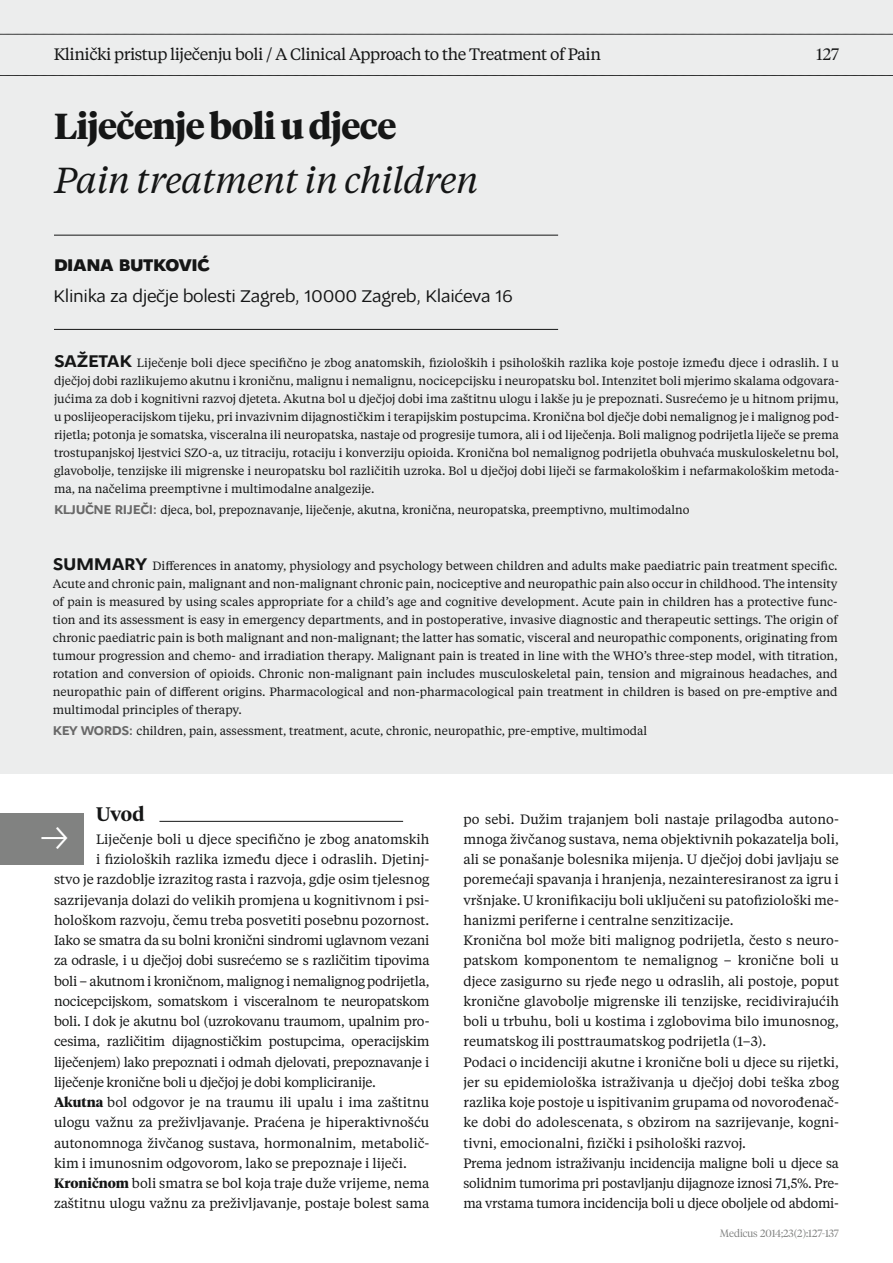
<style>
.page{position:relative;width:893px;height:1263px;background:#fff}
.page>*{position:absolute;margin:0;border:0;box-sizing:border-box;transform-origin:0 0}
.t1{font:italic 36px "Tiempos Headline";letter-spacing:-.02em;color:#151616}
.t2{font:700 36px "Tiempos Headline";letter-spacing:-.02em;color:#151616}
.t3{font:600 19.5px "Tiempos Headline";color:#151616}
.t4{font:18px "Osnova Pro";letter-spacing:-.02em;color:#151616}
.t5{font:800 18px "Osnova Pro";letter-spacing:-.02em;color:#151616}
.t6{font:16.5px "Tiempos Headline";letter-spacing:-.03em;color:#151616}
.t7{font:300 16.5px "Tiempos Headline";color:#151616}
.t8{font:13.5px/20.2px "Tiempos Headline";color:#151616}
.t9{font:13.5px "Tiempos Headline";letter-spacing:-.02em;color:#151616}
.t10{font:12px/18px "Tiempos Headline";color:#151616;text-align:justify}
.t11{font:300 10.5px "Tiempos Headline";color:#818281}
.s1{font-family:"Osnova Pro";font-weight:700;font-size:18px}
.s2{font-family:"Osnova Pro";font-weight:700;font-size:13.5px;color:#686868}
.s3{font-weight:700}
</style>
<div class="page">
<div style="left:0;top:0;width:893px;height:774px;background:#eceded"></div>
<hr style="left:54px;top:235px;width:504px;height:1px;background:#151616">
<hr style="left:54px;top:329px;width:504px;height:1px;background:#151616">
<div style="left:0;top:814px;width:83px;height:51px;background:#818281"></div>
<svg style="left:0;top:75px;width:893px;height:1px"></svg>
<svg style="left:0;top:34px;width:893px;height:1px"></svg>
<hr style="left:159px;top:821px;width:244px;height:1px;background:#151616">
<h3 class="t6" style="left:54px;top:43px;width:549px">Klinički pristup liječenju boli / A Clinical Approach to the Treatment of Pain</h3>
<h3 class="t7" style="left:817px;top:43px;width:24px">127</h3>
<h1 class="t2" style="left:54px;top:101px;width:344px">Liječenje boli u djece</h1>
<h1 class="t1" style="left:54px;top:156px;width:426px">Pain treatment in children</h1>
<h3 class="t5" style="left:54px;top:254px;width:157px">DIANA BUTKOVIĆ</h3>
<h3 class="t4" style="left:53px;top:285px;width:461px">Klinika za dječje bolesti Zagreb, 10000 Zagreb, Klaićeva 16</h3>
<p class="t10" style="left:54px;top:354px;width:786px"><span class="s1">SAŽETAK</span> Liječenje boli djece specifično je zbog anatomskih, fizioloških i psiholoških razlika koje postoje između djece i odraslih. I u dječjoj dobi razlikujemo akutnu i kroničnu, malignu i nemalignu, nocicepcijsku i neuropatsku bol. Intenzitet boli mjerimo skalama odgovara&shy;jućima za dob i kognitivni razvoj djeteta. Akutna bol u dječjoj dobi ima zaštitnu ulogu i lakše ju je prepoznati. Susrećemo je u hitnom prijmu, u poslijeoperacijskom tijeku, pri invazivnim dijagnostičkim i terapijskim postupcima. Kronična bol dječje dobi nemalignog je i malignog pod&shy;rijetla; potonja je somatska, visceralna ili neuropatska, nastaje od progresije tumora, ali i od liječenja. Boli malignog podrijetla liječe se prema trostupanjskoj ljestvici SZO-a, uz titraciju, rotaciju i konverziju opioida. Kronična bol nemalignog podrijetla obuhvaća muskuloskeletnu bol, glavobolje, tenzijske ili migrenske i neuropatsku bol različitih uzroka. Bol u dječjoj dobi liječi se farmakološkim i nefarmakološkim metoda&shy;ma, na načelima preemptivne i multimodalne analgezije.</p>
<p class="t10" style="left:54px;top:501px;width:637px"><span class="s2">KLJUČNE RIJEČI:</span> djeca, bol, prepoznavanje, liječenje, akutna, kronična, neuropatska, preemptivno, multimodalno</p>
<p class="t10" style="left:53px;top:556px;width:786px"><span class="s1">SUMMARY</span> Differences in anatomy, physiology and psychology between children and adults make paediatric pain treatment specific.<br>Acute and chronic pain, malignant and non-malignant chronic pain, nociceptive and neuropathic pain also occur in childhood. The intensity of pain is measured by using scales appropriate for a child’s age and cognitive development. Acute pain in children has a protective func&shy;tion and its assessment is easy in emergency departments, and in postoperative, invasive diagnostic and therapeutic settings. The origin of chronic paediatric pain is both malignant and non-malignant; the latter has somatic, visceral and neuropathic components, originating from tumour progression and chemo- and irradiation therapy. Malignant pain is treated in line with the WHO’s three-step model, with titration, rotation and conversion of opioids. Chronic non-malignant pain includes musculoskeletal pain, tension and migrainous headaches, and neuropathic pain of different origins. Pharmacological and non-pharmacological pain treatment in children is based on pre-emptive and multimodal principles of therapy.</p>
<p class="t10" style="left:53px;top:721px;width:596px"><span class="s2">KEY WORDS:</span> children, pain, assessment, treatment, acute, chronic, neuropathic, pre-emptive, multimodal</p>
<h2 class="t3" style="left:96px;top:800px;width:50px">Uvod</h2>
<p class="t8" style="left:96px;top:828px;width:335px">Liječenje boli u djece specifično je zbog anatomskih</p>
<p class="t8" style="left:96px;top:849px;width:335px">i fizioloških razlika između djece i odraslih. Djetinj-</p>
<p class="t8" style="left:54px;top:869px;width:377px">stvo je razdoblje izrazitog rasta i razvoja, gdje osim tjelesnog</p>
<p class="t8" style="left:54px;top:889px;width:377px">sazrijevanja dolazi do velikih promjena u kognitivnom i psi-</p>
<p class="t8" style="left:54px;top:909px;width:377px">hološkom razvoju, čemu treba posvetiti posebnu pozornost.</p>
<p class="t9" style="left:54px;top:931px;width:377px">Iako se smatra da su bolni kronični sindromi uglavnom vezani</p>
<p class="t9" style="left:54px;top:951px;width:377px">za odrasle, i u dječjoj dobi susrećemo se s različitim tipovima</p>
<p class="t9" style="left:54px;top:972px;width:377px">boli – akutnom i kroničnom, malignog i nemalignog podrijetla,</p>
<p class="t9" style="left:54px;top:992px;width:377px">nocicepcijskom, somatskom i visceralnom te neuropatskom</p>
<p class="t9" style="left:54px;top:1012px;width:377px">boli. I dok je akutnu bol (uzrokovanu traumom, upalnim pro-</p>
<p class="t9" style="left:54px;top:1032px;width:377px">cesima, različitim dijagnostičkim postupcima, operacijskim</p>
<p class="t9" style="left:54px;top:1053px;width:377px">liječenjem) lako prepoznati i odmah djelovati, prepoznavanje i</p>
<p class="t9" style="left:54px;top:1073px;width:323px">liječenje kronične boli u dječjoj je dobi kompliciranije.</p>
<p class="t8" style="left:54px;top:1092px;width:377px"><span class="s3">Akutna</span> bol odgovor je na traumu ili upalu i ima zaštitnu</p>
<p class="t8" style="left:54px;top:1112px;width:377px">ulogu važnu za preživljavanje. Praćena je hiperaktivnošću</p>
<p class="t8" style="left:54px;top:1132px;width:377px">autonomnoga živčanog sustava, hormonalnim, metabolič-</p>
<p class="t8" style="left:54px;top:1152px;width:354px">kim i imunosnim odgovorom, lako se prepoznaje i liječi.</p>
<p class="t8" style="left:54px;top:1173px;width:377px"><span class="s3">Kroničnom</span> boli smatra se bol koja traje duže vrijeme, nema</p>
<p class="t8" style="left:54px;top:1193px;width:377px">zaštitnu ulogu važnu za preživljavanje, postaje bolest sama</p>
<p class="t8" style="left:463px;top:808px;width:377px">po sebi. Dužim trajanjem boli nastaje prilagodba autono&shy;mnoga živčanog sustava, nema objektivnih pokazatelja boli, ali se ponašanje bolesnika mijenja. U dječjoj dobi javljaju se poremećaji spavanja i hranjenja, nezainteresiranost za igru i vršnjake. U kronifikaciju boli uključeni su patofiziološki me&shy;hanizmi periferne i centralne senzitizacije.<br>Kronična bol može biti malignog podrijetla, često s neuro&shy;patskom komponentom te nemalignog – kronične boli u djece zasigurno su rjeđe nego u odraslih, ali postoje, poput kronične glavobolje migrenske ili tenzijske, recidivirajućih boli u trbuhu, boli u kostima i zglobovima bilo imunosnog, reumatskog ili posttraumatskog podrijetla (1–3).<br>Podaci o incidenciji akutne i kronične boli u djece su rijetki, jer su epidemiološka istraživanja u dječjoj dobi teška zbog razlika koje postoje u ispitivanim grupama od novorođenač&shy;ke dobi do adolescenata, s obzirom na sazrijevanje, kogni&shy;tivni, emocionalni, fizički i psihološki razvoj.<br>Prema jednom istraživanju incidencija maligne boli u djece sa solidnim tumorima pri postavljanju dijagnoze iznosi 71,5%. Pre&shy;ma vrstama tumora incidencija boli u djece oboljele od abdomi-</p>
<p class="t11" style="left:720px;top:1226px;width:121px">Medicus 2014;23(2):127-137</p>
</div>
